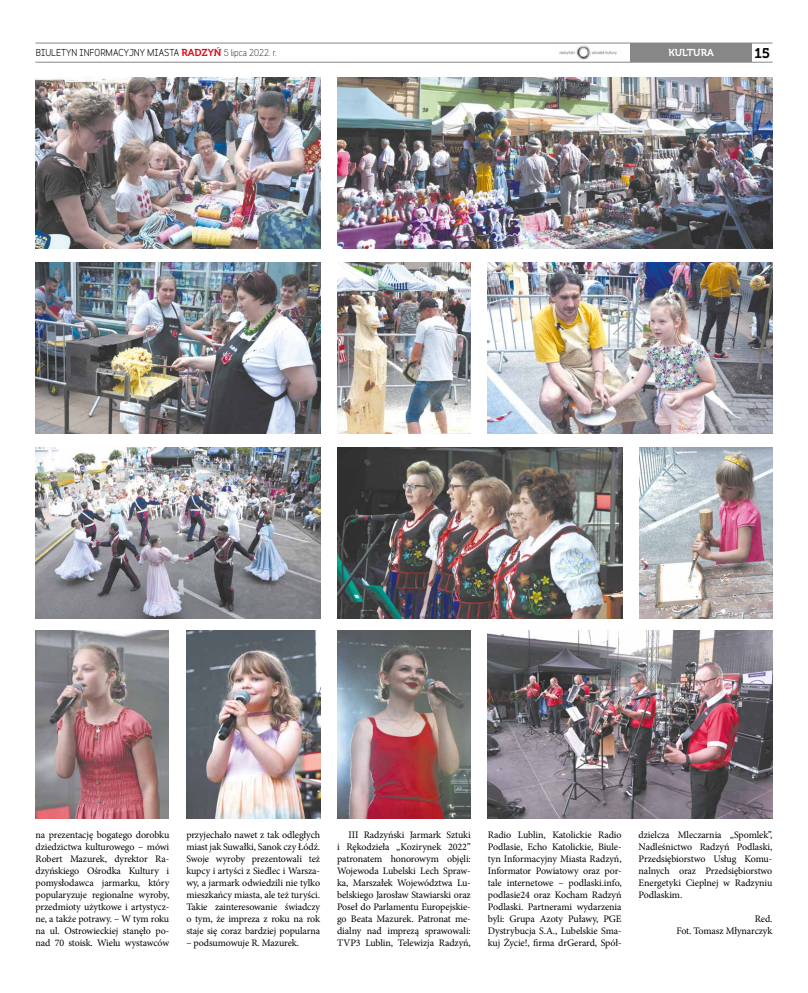
<style>
.page{position:relative;width:808px;height:993px;background:#fff}
.page>*{position:absolute;margin:0;border:0;box-sizing:border-box;transform-origin:0 0}
.t1{font:14px "Museo 700";color:#000}
.t2{font:10px/12px "Minion Pro";letter-spacing:-.01em;color:#000;text-align:justify}
.t3{font:10px "Museo 700";color:#fff}
.t4{font:700 9px "Variable";color:#000}
.s1{font-family:"Museo 700";font-weight:400;font-size:10px;color:#e30613}
.s2{font-weight:400}
</style>
<div class="page">
<hr style="left:35px;top:43px;width:737px;height:1px;background:#878787">
<hr style="left:35px;top:62px;width:737px;height:1px;background:#878787">
<div style="left:631px;top:43px;width:121px;height:19px;background:#878787"></div>
<img style="left:559px;top:45px;width:58px;height:15px">
<img style="left:35px;top:78px;width:285px;height:171px">
<img style="left:35px;top:262px;width:285px;height:171px">
<img style="left:35px;top:447px;width:285px;height:171px">
<img style="left:488px;top:630px;width:284px;height:188px">
<img style="left:337px;top:78px;width:435px;height:171px">
<img style="left:488px;top:262px;width:284px;height:171px">
<img style="left:337px;top:262px;width:134px;height:171px">
<img style="left:639px;top:447px;width:133px;height:171px">
<img style="left:337px;top:447px;width:285px;height:171px">
<img style="left:187px;top:630px;width:133px;height:188px">
<img style="left:337px;top:630px;width:134px;height:188px">
<img style="left:35px;top:630px;width:134px;height:188px">
<p class="t4" style="left:36px;top:45px;width:242px">BIULETYN INFORMACYJNY MIASTA <span class="s1">RADZYŃ</span> <span class="s2">5 lipca 2022. r.</span></p>
<h1 class="t1" style="left:754px;top:45px;width:17px">15</h1>
<p class="t3" style="left:668px;top:47px;width:47px">KULTURA</p>
<p class="t2" style="left:36px;top:828px;width:135px">na prezentację bogatego dorobku dziedzictwa kulturowego – mówi Robert Mazurek, dyrektor Ra&shy;dzyńskiego Ośrodka Kultury i pomysłodawca jarmarku, który popularyzuje regionalne wyroby, przedmioty użytkowe i artystycz&shy;ne, a także potrawy. – W tym roku na ul. Ostrowieckiej stanęło po&shy;nad 70 stoisk. Wielu wystawców</p>
<p class="t2" style="left:186px;top:828px;width:135px">przyjechało nawet z tak odległych miast jak Suwałki, Sanok czy Łódź.<br>Swoje wyroby prezentowali też kupcy i artyści z Siedlec i Warsza&shy;wy, a jarmark odwiedzili nie tylko mieszkańcy miasta, ale też turyści.<br>Takie zainteresowanie świadczy o tym, że impreza z roku na rok staje się coraz bardziej popularna</p>
<p class="t2" style="left:186px;top:936px;width:114px">– podsumowuje R. Mazurek.</p>
<p class="t2" style="left:337px;top:828px;width:135px;text-indent:11px">III Radzyński Jarmark Sztuki i Rękodzieła „Kozirynek 2022” patronatem honorowym objęli:<br>Wojewoda Lubelski Lech Spraw&shy;ka, Marszałek Województwa Lu&shy;belskiego Jarosław Stawiarski oraz Poseł do Parlamentu Europejskie&shy;go Beata Mazurek. Patronat me&shy;dialny nad imprezą sprawowali:<br>TVP3 Lublin, Telewizja Radzyń,</p>
<p class="t2" style="left:488px;top:828px;width:135px">Radio Lublin, Katolickie Radio Podlasie, Echo Katolickie, Biule&shy;tyn Informacyjny Miasta Radzyń, Informator Powiatowy oraz por&shy;tale internetowe – podlaski.info, podlasie24 oraz Kocham Radzyń Podlaski. Partnerami wydarzenia byli: Grupa Azoty Puławy, PGE Dystrybucja S.A., Lubelskie Sma&shy;kuj Życie!, firma drGerard, Spół-</p>
<p class="t2" style="left:639px;top:828px;width:135px">dzielcza Mleczarnia „Spomlek”, Nadleśnictwo Radzyń Podlaski, Przedsiębiorstwo Usług Komu&shy;nalnych oraz Przedsiębiorstwo Energetyki Cieplnej w Radzyniu Podlaskim.</p>
<p class="t2" style="left:676px;top:912px;width:98px;text-align:right">Red.<br>Fot. Tomasz Młynarczyk</p>
</div>
